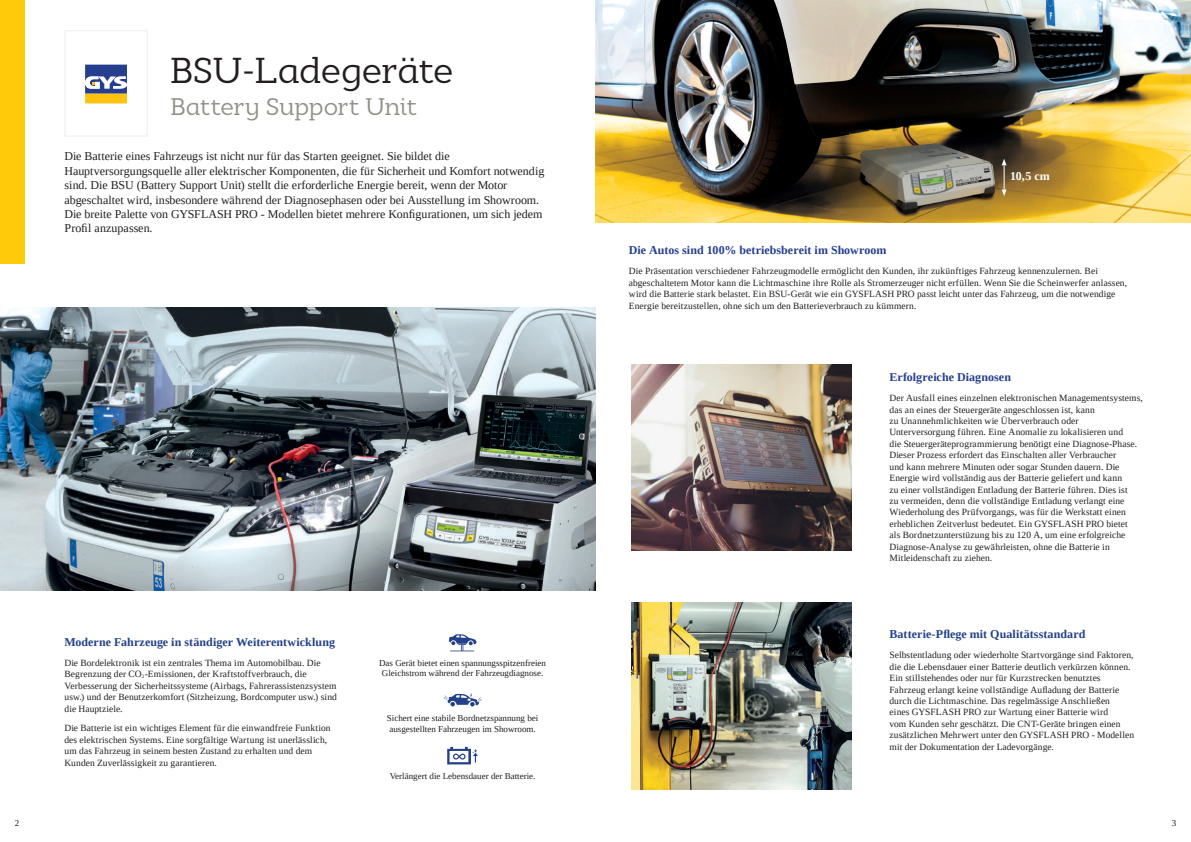
<style>
.page{position:relative;width:1191px;height:842px;background:#fff}
.page>*{position:absolute;margin:0;border:0;box-sizing:border-box;transform-origin:0 0}
.t1{font:36px "Cyntho Slab Pro";letter-spacing:-.02em;color:#231f20}
.t2{font:24px "Cyntho Slab Pro";letter-spacing:-.01em;color:#90928a}
.t3{font:12px/14.4px "Tinos";color:#231f20}
.t4{font:700 12px "Tinos";letter-spacing:.005em;color:#23418a}
.t5{font:700 12px "Tinos";letter-spacing:.005em;color:#253f8e}
.t6{font:700 12px "Tinos";color:#fff}
.t7{font:9.5px/11.4px "Tinos";letter-spacing:.01em;color:#231f20}
.t8{font:9px/10.8px "Tinos";color:#231f20;text-align:center}
</style>
<div class="page">
<div style="left:64px;top:30px;width:84px;height:107px;background:#fff;border:1px solid #efeee8"></div>
<div style="left:85px;top:94px;width:42px;height:9px;background:#fec210"></div>
<svg style="left:85px;top:65px;width:42px;height:29px"></svg>
<div style="left:0;top:0;width:24px;height:264px;background:#feca0a"></div>
<img style="left:0;top:307px;width:595px;height:283px">
<img style="left:595px;top:0;width:596px;height:223px">
<img style="left:631px;top:364px;width:220px;height:187px">
<img style="left:631px;top:603px;width:220px;height:186px">
<svg style="left:449px;top:634px;width:27px;height:17px"></svg>
<svg style="left:443px;top:693px;width:39px;height:13px"></svg>
<svg style="left:447px;top:747px;width:31px;height:17px"></svg>
<svg style="left:1001px;top:159px;width:5px;height:37px"></svg>
<h1 class="t1" style="left:171px;top:48px;width:284px">BSU-Ladegeräte</h1>
<h2 class="t2" style="left:171px;top:91px;width:248px">Battery Support Unit</h2>
<p class="t3" style="left:65px;top:149px;width:481px">Die Batterie eines Fahrzeugs ist nicht nur für das Starten geeignet. Sie bildet die Hauptversorgungsquelle aller elektrischer Komponenten, die für Sicherheit und Komfort notwendig sind. Die BSU (Battery Support Unit) stellt die erforderliche Energie bereit, wenn der Motor abgeschaltet wird, insbesondere während der Diagnosephasen oder bei Ausstellung im Showroom.<br>Die breite Palette von GYSFLASH PRO - Modellen bietet mehrere Konfigurationen, um sich jedem Profil anzupassen.</p>
<p class="t4" style="left:64px;top:634px;width:272px">Moderne Fahrzeuge in ständiger Weiterentwicklung</p>
<p class="t7" style="left:64px;top:657px;width:274px">Die Bordelektronik ist ein zentrales Thema im Automobilbau. Die Begrenzung der CO<sub>2</sub>-Emissionen, der Kraftstoffverbrauch, die Verbesserung der Sicherheitssysteme (Airbags, Fahrerassistenzsystem usw.) und der Benutzerkomfort (Sitzheizung, Bordcomputer usw.) sind die Hauptziele.</p>
<p class="t7" style="left:64px;top:722px;width:267px">Die Batterie ist ein wichtiges Element für die einwandfreie Funktion des elektrischen Systems. Eine sorgfältige Wartung ist unerlässlich, um das Fahrzeug in seinem besten Zustand zu erhalten und dem Kunden Zuverlässigkeit zu garantieren.</p>
<p class="t8" style="left:379px;top:657px;width:168px">Das Gerät bietet einen spannungsspitzenfreien<br>Gleichstrom während der Fahrzeugdiagnose.</p>
<p class="t8" style="left:387px;top:712px;width:153px;text-align:left">Sichert eine stabile Bordnetzspannung bei ausgestellten Fahrzeugen im Showroom.</p>
<p class="t8" style="left:390px;top:770px;width:147px">Verlängert die Lebensdauer der Batterie.</p>
<p class="t6" style="left:1010px;top:168px;width:41px">10,5 cm</p>
<p class="t5" style="left:629px;top:242px;width:259px">Die Autos sind 100% betriebsbereit im Showroom</p>
<p class="t7" style="left:629px;top:265px;width:500px">Die Präsentation verschiedener Fahrzeugmodelle ermöglicht den Kunden, ihr zukünftiges Fahrzeug kennenzulernen. Bei abgeschaltetem Motor kann die Lichtmaschine ihre Rolle als Stromerzeuger nicht erfüllen. Wenn Sie die Scheinwerfer anlassen, wird die Batterie stark belastet. Ein BSU-Gerät wie ein GYSFLASH PRO passt leicht unter das Fahrzeug, um die notwendige Energie bereitzustellen, ohne sich um den Batterieverbrauch zu kümmern.</p>
<p class="t5" style="left:889px;top:369px;width:123px">Erfolgreiche Diagnosen</p>
<p class="t7" style="left:889px;top:392px;width:255px">Der Ausfall eines einzelnen elektronischen Managementsystems, das an eines der Steuergeräte angeschlossen ist, kann<br>zu Unannehmlichkeiten wie Überverbrauch oder Unterversorgung führen. Eine Anomalie zu lokalisieren und<br>die Steuergeräteprogrammierung benötigt eine Diagnose-Phase.<br>Dieser Prozess erfordert das Einschalten aller Verbraucher<br>und kann mehrere Minuten oder sogar Stunden dauern. Die Energie wird vollständig aus der Batterie geliefert und kann<br>zu einer vollständigen Entladung der Batterie führen. Dies ist<br>zu vermeiden, denn die vollständige Entladung verlangt eine Wiederholung des Prüfvorgangs, was für die Werkstatt einen erheblichen Zeitverlust bedeutet. Ein GYSFLASH PRO bietet<br>als Bordnetzunterstüzung bis zu 120 A, um eine erfolgreiche Diagnose-Analyse zu gewährleisten, ohne die Batterie in Mitleidenschaft zu ziehen.</p>
<p class="t4" style="left:889px;top:626px;width:197px">Batterie-Pflege mit Qualitätsstandard</p>
<p class="t7" style="left:889px;top:649px;width:246px">Selbstentladung oder wiederholte Startvorgänge sind Faktoren, die die Lebensdauer einer Batterie deutlich verkürzen können.<br>Ein stillstehendes oder nur für Kurzstrecken benutztes Fahrzeug erlangt keine vollständige Aufladung der Batterie durch die Lichtmaschine. Das regelmässige Anschließen<br>eines GYSFLASH PRO zur Wartung einer Batterie wird<br>vom Kunden sehr geschätzt. Die CNT-Geräte bringen einen zusätzlichen Mehrwert unter den GYSFLASH PRO - Modellen mit der Dokumentation der Ladevorgänge.</p>
<p class="t8" style="left:15px;top:818px;width:6px">2</p>
<p class="t8" style="left:1171px;top:818px;width:6px">3</p>
</div>
